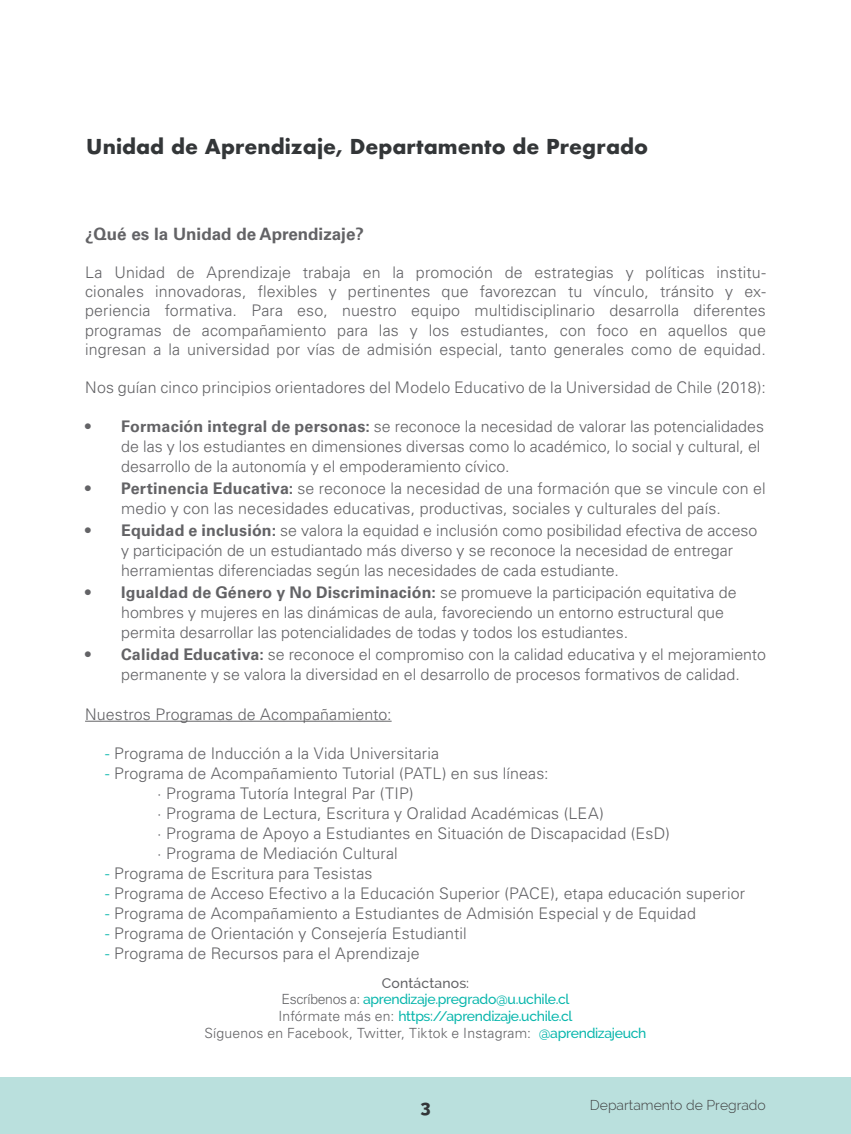
<style>
.page{position:relative;width:851px;height:1134px;background:#fff}
.page>*{position:absolute;margin:0;border:0;box-sizing:border-box;transform-origin:0 0}
.Titulo_seccion{font:700 20px "Futura";color:#333638}
.t1{font:800 18px "Raleway";color:#333638}
.t2{font:700 17px "Univers";color:#636366}
.t3{font:300 16px/20px "Univers";letter-spacing:.005em;color:#636366}
.t4{font:500 14px "Raleway";letter-spacing:-.025em;color:#09b6ac}
.t5{font:300 14px "Univers";letter-spacing:.015em;color:#636366}
.t6{font:300 14px "Raleway";color:#3e3e3f}
.t7{font:500 14px "Raleway";letter-spacing:.015em;color:#636366}
.s1{font-weight:700}
.s2{color:#09b6ac}
.s3{font-family:"Univers";font-weight:300;color:#636366}
.s4{font-family:"Raleway";font-weight:500;color:#09b6ac}
</style>
<div class="page">
<div style="left:0;top:1077px;width:850px;height:57px;background:#bae0dd"></div>
<hr style="left:85px;top:721px;width:306px;height:1px;background:#636366">
<p class="Titulo_seccion" style="left:86px;top:132px;width:563px">Unidad de Aprendizaje, Departamento de Pregrado</p>
<p class="t2" style="left:85px;top:224px;width:280px">¿Qué es la Unidad de Aprendizaje?</p>
<p class="t3" style="left:85px;top:263px;width:682px;line-height:19.2px;text-align:justify">La Unidad de Aprendizaje trabaja en la promoción de estrategias y políticas institu&shy;cionales innovadoras, flexibles y pertinentes que favorezcan tu vínculo, tránsito y ex&shy;periencia formativa. Para eso, nuestro equipo multidisciplinario desarrolla diferentes programas de acompañamiento para las y los estudiantes, con foco en aquellos que ingresan a la universidad por vías de admisión especial, tanto generales como de equidad.</p>
<p class="t3" style="left:85px;top:377px;width:682px">Nos guían cinco principios orientadores del Modelo Educativo de la Universidad de Chile (2018):</p>
<p class="t3" style="left:121px;top:417px;width:644px;text-indent:-36px"><span class="s1">• Formación integral de personas:</span> se reconoce la necesidad de valorar las potencialidades de las y los estudiantes en dimensiones diversas como lo académico, lo social y cultural, el desarrollo de la autonomía y el empoderamiento cívico.</p>
<p class="t3" style="left:85px;top:479px;width:682px;text-align:center"><span class="s1">• Pertinencia Educativa:</span> se reconoce la necesidad de una formación que se vincule con el medio y con las necesidades educativas, productivas, sociales y culturales del país.</p>
<p class="t3" style="left:121px;top:521px;width:637px;text-indent:-36px"><span class="s1">• Equidad e inclusión:</span> se valora la equidad e inclusión como posibilidad efectiva de acceso y participación de un estudiantado más diverso y se reconoce la necesidad de entregar herramientas diferenciadas según las necesidades de cada estudiante.</p>
<p class="t3" style="left:121px;top:583px;width:617px;text-indent:-36px"><span class="s1">• Igualdad de Género y No Discriminación:</span> se promueve la participación equitativa de hombres y mujeres en las dinámicas de aula, favoreciendo un entorno estructural que permita desarrollar las potencialidades de todas y todos los estudiantes.</p>
<p class="t3" style="left:121px;top:645px;width:646px;text-indent:-36px"><span class="s1">• Calidad Educativa:</span> se reconoce el compromiso con la calidad educativa y el mejoramiento permanente y se valora la diversidad en el desarrollo de procesos formativos de calidad.</p>
<p class="t3" style="left:85px;top:704px;width:308px">Nuestros Programas de Acompañamiento:</p>
<p class="t3" style="left:105px;top:743px;width:335px"><span class="s2">-</span> Programa de Inducción a la Vida Universitaria</p>
<p class="t3" style="left:105px;top:763px;width:445px"><span class="s2">-</span> Programa de Acompañamiento Tutorial (PATL) en sus líneas:</p>
<p class="t3" style="left:157px;top:783px;width:258px">· Programa Tutoría Integral Par (TIP)</p>
<p class="t3" style="left:157px;top:803px;width:448px">· Programa de Lectura, Escritura y Oralidad Académicas (LEA)</p>
<p class="t3" style="left:157px;top:823px;width:514px">· Programa de Apoyo a Estudiantes en Situación de Discapacidad (EsD)</p>
<p class="t3" style="left:157px;top:843px;width:242px">· Programa de Mediación Cultural</p>
<p class="t3" style="left:105px;top:863px;width:269px"><span class="s2">-</span> Programa de Escritura para Tesistas</p>
<p class="t3" style="left:105px;top:883px;width:641px"><span class="s2">-</span> Programa de Acceso Efectivo a la Educación Superior (PACE), etapa educación superior</p>
<p class="t3" style="left:105px;top:903px;width:592px"><span class="s2">-</span> Programa de Acompañamiento a Estudiantes de Admisión Especial y de Equidad</p>
<p class="t3" style="left:105px;top:923px;width:363px"><span class="s2">-</span> Programa de Orientación y Consejería Estudiantil</p>
<p class="t3" style="left:105px;top:943px;width:316px"><span class="s2">-</span> Programa de Recursos para el Aprendizaje</p>
<p class="t7" style="left:381px;top:974px;width:89px">Contáctanos:</p>
<p class="t4" style="left:281px;top:991px;width:289px"><span class="s3">Escríbenos a:</span> aprendizaje.pregrado@u.uchile.cl</p>
<p class="t4" style="left:278px;top:1008px;width:295px"><span class="s3">Infórmate más en:</span> https://aprendizaje.uchile.cl</p>
<p class="t5" style="left:204px;top:1024px;width:443px">Síguenos en Facebook, Twitter, Tiktok e Instagram: <span class="s4">@aprendizajeuch</span></p>
<p class="t1" style="left:420px;top:1097px;width:12px">3</p>
<p class="t6" style="left:589px;top:1097px;width:177px">Departamento de Pregrado</p>
</div>
